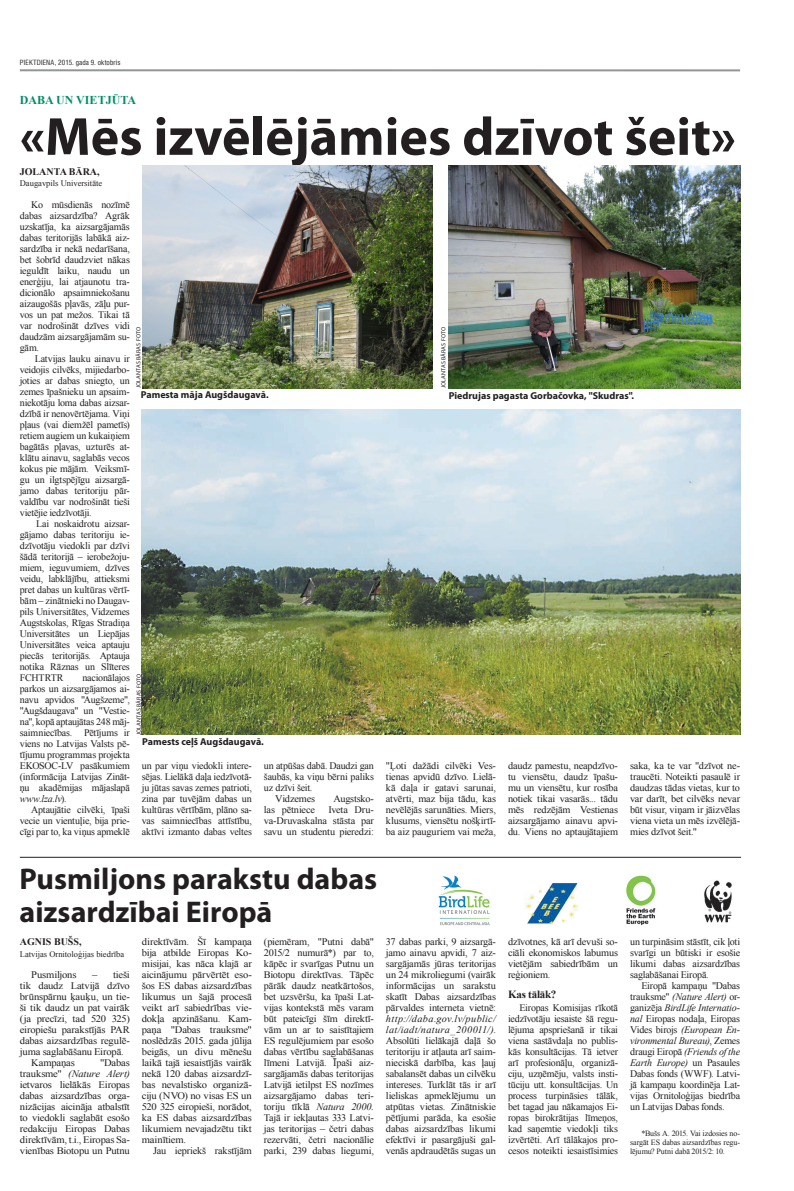
<style>
.page{position:relative;width:794px;height:1191px;background:#fff}
.page>*{position:absolute;margin:0;border:0;box-sizing:border-box;transform-origin:0 0}
.VIRSRAKSTS{font:700 54px "Myriad Pro";color:#231f20}
.VIRSRAKSTS-2{font:700 30px/33px "Myriad Pro";color:#231f20}
.Rubrika{font:700 12px "Times New Roman";color:#008f68}
.Pamatteksts10pt{font:700 11px "Times New Roman";letter-spacing:-.015em;color:#231f20}
.Pamatteksts10pt-2{font:10px/11px "Times New Roman";letter-spacing:-.015em;color:#231f20;text-align:justify}
.Pamatteksts10pt-3{font:10px/11px "Times New Roman";letter-spacing:-.015em;color:#231f20;text-align:justify;scale:1.06 1}
.FOTO-paraksts{font:700 10px "Myriad Pro";color:#231f20}
.Autors{font:700 10px "Times New Roman";color:#231f20}
.Amats{font:8.5px "Times New Roman";color:#231f20}
.Pamatteksts10pt-4{font:8px/9px "Times New Roman";letter-spacing:-.01em;color:#231f20;text-align:justify}
.t1{font:condensed 7px "Swiss 721 TL";letter-spacing:.02em;color:#231f20}
.FotoAutors{font:6px "Myriad Pro";letter-spacing:.02em;color:#231f20}
.s1{font-style:italic}
</style>
<div class="page">
<hr style="left:20px;top:69px;width:720px;height:2px;background:#939598">
<hr style="left:20px;top:856px;width:721px;height:1px;background:#231f20">
<img style="left:142px;top:166px;width:290px;height:222px">
<img style="left:449px;top:166px;width:291px;height:222px">
<img style="left:142px;top:410px;width:598px;height:325px">
<img style="left:438px;top:875px;width:294px;height:51px">
<p class="t1" style="left:20px;top:56px;width:102px">PIEKTDIENA, 2015. gada 9. oktobris</p>
<p class="Rubrika" style="left:20px;top:92px;width:118px">DABA UN VIETJŪTA</p>
<p class="VIRSRAKSTS" style="left:20px;top:106px;width:717px">«Mēs izvēlējāmies dzīvot šeit»</p>
<p class="Autors" style="left:20px;top:164px;width:81px">JOLANTA BĀRA,</p>
<p class="Amats" style="left:20px;top:178px;width:84px">Daugavpils Universitāte</p>
<p class="Pamatteksts10pt-2" style="left:20px;top:199px;width:112px;text-indent:11px">Ko mūsdienās nozīmē dabas aizsardzība? Agrāk uzskatīja, ka aizsargājamās dabas teritorijās labākā aiz&shy;sardzība ir nekā nedarīšana, bet šobrīd daudzviet nākas ieguldīt laiku, naudu un enerģiju, lai atjaunotu tra&shy;dicionālo apsaimniekošanu aizaugošās pļavās, zāļu pur&shy;vos un pat mežos. Tikai tā var nodrošināt dzīves vidi daudzām aizsargājamām su&shy;gām.</p>
<p class="Pamatteksts10pt-2" style="left:20px;top:353px;width:112px;text-indent:15px">Latvijas lauku ainavu ir veidojis cilvēks, mijiedarbo&shy;joties ar dabas sniegto, un zemes īpašnieku un apsaim&shy;niekotāju loma dabas aizsar&shy;dzībā ir nenovērtējama. Viņi pļaus (vai diemžēl pametīs) retiem augiem un kukaiņiem bagātās pļavas, uzturēs at&shy;klātu ainavu, saglabās vecos kokus pie mājām. Veiksmī&shy;gu un ilgtspējīgu aizsargā&shy;jamo dabas teritoriju pār&shy;valdību var nodrošināt tieši vietējie iedzīvotāji.</p>
<p class="Pamatteksts10pt-2" style="left:20px;top:518px;width:112px;text-indent:16px">Lai noskaidrotu aizsar&shy;gājamo dabas teritoriju ie&shy;dzīvotāju viedokli par dzīvi šādā teritorijā – ierobežoju&shy;miem, ieguvumiem, dzīves veidu, labklājību, attieksmi pret dabas un kultūras vērtī&shy;bām – zinātnieki no Daugav&shy;pils Universitātes, Vidzemes Augstskolas, Rīgas Stradiņa Universitātes un Liepājas Universitātes veica aptauju piecās teritorijās. Aptauja notika Rāznas un Slīteres FCHTRTR</p>
<p class="FotoAutors" style="left:135px;top:388px;width:63px;rotate:-90deg">JOLANTAS BĀRAS FOTO</p>
<p class="FotoAutors" style="left:440px;top:388px;width:63px;rotate:-90deg">JOLANTAS BĀRAS FOTO</p>
<p class="FOTO-paraksts" style="left:141px;top:389px;width:129px">Pamesta māja Augšdaugavā.</p>
<p class="FOTO-paraksts" style="left:449px;top:390px;width:187px">Piedrujas pagasta Gorbačovka, "Skudras".</p>
<p class="Pamatteksts10pt-2" style="left:20px;top:672px;width:112px;text-indent:63px">nacionālajos parkos un aizsargājamos ai&shy;navu apvidos "Augšzeme", "Augšdaugava" un "Vestie&shy;na", kopā aptaujātas 248 māj&shy;saimniecības. Pētījums ir viens no Latvijas Valsts pē&shy;tījumu programmas projekta EKOSOC-LV pasākumiem (informācija Latvijas Zināt&shy;ņu akadēmijas mājaslapā <span class="s1">www.lza.lv</span>).</p>
<p class="Pamatteksts10pt-2" style="left:20px;top:804px;width:112px;text-indent:11px">Aptaujātie cilvēki, īpaši vecie un vientuļie, bija prie&shy;cīgi par to, ka viņus apmeklē</p>
<p class="FotoAutors" style="left:135px;top:735px;width:63px;rotate:-90deg">JOLANTAS BĀRAS FOTO</p>
<p class="FOTO-paraksts" style="left:142px;top:736px;width:123px">Pamests ceļš Augšdaugavā.</p>
<p class="Pamatteksts10pt-2" style="left:142px;top:760px;width:112px">un par viņu viedokli intere&shy;sējas. Lielākā daļa iedzīvotā&shy;ju jūtas savas zemes patrioti, zina par tuvējām dabas un kultūras vērtībām, plāno sa&shy;vas saimniecības attīstību, aktīvi izmanto dabas veltes</p>
<p class="Pamatteksts10pt-2" style="left:264px;top:760px;width:112px">un atpūšas dabā. Daudzi gan šaubās, ka viņu bērni paliks uz dzīvi šeit.</p>
<p class="Pamatteksts10pt-2" style="left:386px;top:760px;width:112px">"Ļoti dažādi cilvēki Ves&shy;tienas apvidū dzīvo. Lielā&shy;kā daļa ir gatavi sarunai, atvērti, maz bija tādu, kas nevēlējās sarunāties. Miers, klusums, viensētu nošķirtī&shy;ba aiz pauguriem vai meža,</p>
<p class="Pamatteksts10pt-2" style="left:508px;top:760px;width:112px">daudz pamestu, neapdzīvo&shy;tu viensētu, daudz īpašu&shy;mu un viensētu, kur rosība notiek tikai vasarās... tādu mēs redzējām Vestienas aizsargājamo ainavu apvi&shy;du. Viens no aptaujātajiem</p>
<p class="Pamatteksts10pt-2" style="left:630px;top:760px;width:112px">saka, ka te var "dzīvot ne&shy;traucēti. Noteikti pasaulē ir daudzas tādas vietas, kur to var darīt, bet cilvēks nevar būt visur, viņam ir jāizvēlas viena vieta un mēs izvēlējā&shy;mies dzīvot šeit."</p>
<p class="Pamatteksts10pt-2" style="left:275px;top:793px;width:41px">Vidzemes</p>
<p class="Pamatteksts10pt-2" style="left:333px;top:793px;width:42px">Augstsko-</p>
<p class="Pamatteksts10pt-2" style="left:264px;top:804px;width:53px">las pētniece</p>
<p class="Pamatteksts10pt-2" style="left:264px;top:804px;width:111px;text-indent:65px">Iveta Dru&shy;va-Druvaskalna stāsta par savu un studentu pieredzi:</p>
<p class="VIRSRAKSTS-2" style="left:19px;top:863px;width:359px">Pusmiljons parakstu dabas aizsardzībai Eiropā</p>
<p class="Autors" style="left:20px;top:934px;width:63px">AGNIS BUŠS,</p>
<p class="Amats" style="left:20px;top:948px;width:106px">Latvijas Ornitoloģijas biedrība</p>
<p class="Pamatteksts10pt-3" style="left:31px;top:969px;width:44px">Pusmiljons</p>
<p class="Pamatteksts10pt-3" style="left:20px;top:969px;width:105px;text-indent:72px">– tieši tik daudz Latvijā dzīvo brūnspārnu ķauķu, un tie&shy;ši tik daudz un pat vairāk (ja precīzi, tad 520 325) eiropiešu parakstījās PAR dabas aizsardzības regulē&shy;juma saglabāšanu Eiropā.</p>
<p class="Pamatteksts10pt-3" style="left:31px;top:1057px;width:43px">Kampaņas</p>
<p class="Pamatteksts10pt-3" style="left:20px;top:1057px;width:105px;text-indent:80px">"Dabas trauksme" <span class="s1">(Nature Alert) </span>ietvaros lielākās Eiropas dabas aizsardzības orga&shy;nizācijas aicināja atbalstīt to viedokli saglabāt esošo redakciju Eiropas Dabas direktīvām, t.i., Eiropas Sa&shy;vienības Biotopu un Putnu</p>
<p class="Pamatteksts10pt-3" style="left:142px;top:936px;width:105px">direktīvām. Šī kampaņa bija atbilde Eiropas Ko&shy;misijai, kas nāca klajā ar aicinājumu pārvērtēt eso&shy;šos ES dabas aizsardzības likumus un šajā procesā veikt arī sabiedrības vie&shy;dokļa apzināšanu. Kam&shy;paņa "Dabas trauksme" noslēdzās 2015. gada jūlija beigās, un divu mēnešu laikā tajā iesaistījās vairāk nekā 120 dabas aizsardzī&shy;bas nevalstisko organizā&shy;ciju (NVO) no visas ES un 520 325 eiropieši, norādot, ka ES dabas aizsardzības likumiem nevajadzētu tikt mainītiem.</p>
<p class="Pamatteksts10pt-2" style="left:153px;top:1145px;width:100px">Jau iepriekš rakstījām</p>
<p class="Pamatteksts10pt-2" style="left:264px;top:936px;width:112px">(piemēram, "Putni dabā" 2015/2 numurā*) par to, kāpēc ir svarīgas Putnu un Biotopu direktīvas. Tāpēc pārāk daudz neatkārtošos, bet uzsvēršu, ka īpaši Lat&shy;vijas kontekstā mēs varam būt pateicīgi šīm direktī&shy;vām un ar to saistītajiem ES regulējumiem par esošo dabas vērtību saglabāšanas līmeni Latvijā. Īpaši aiz&shy;sargājamās dabas teritorijas Latvijā ietilpst ES nozīmes aizsargājamo dabas teri&shy;toriju tīklā <span class="s1">Natura 2000.<br></span>Tajā ir iekļautas 333 Latvi&shy;jas teritorijas – četri dabas rezervāti, četri nacionālie parki, 239 dabas liegumi,</p>
<p class="Pamatteksts10pt-2" style="left:386px;top:936px;width:112px">37 dabas parki, 9 aizsargā&shy;jamo ainavu apvidi, 7 aiz&shy;sargājamās jūras teritorijas un 24 mikroliegumi (vairāk informācijas un sarakstu skatīt Dabas aizsardzības pārvaldes interneta vietnē: <span class="s1">http://daba.gov.lv/public/ lat/iadt/natura_200011/)</span>.<br>Absolūti lielākajā daļā šo teritoriju ir atļauta arī saim&shy;nieciskā darbība, kas ļauj sabalansēt dabas un cilvēku intereses. Turklāt tās ir arī lieliskas apmeklējumu un atpūtas vietas. Zinātniskie pētījumi parāda, ka esošie dabas aizsardzības likumi efektīvi ir pasargājuši gal&shy;venās apdraudētās sugas un</p>
<p class="Pamatteksts10pt-2" style="left:508px;top:936px;width:112px">dzīvotnes, kā arī devuši so&shy;ciāli ekonomiskos labumus vietējām sabiedrībām un reģioniem.</p>
<p class="Pamatteksts10pt" style="left:508px;top:986px;width:50px">Kas tālāk?</p>
<p class="Pamatteksts10pt-2" style="left:508px;top:1002px;width:112px;text-indent:11px">Eiropas Komisijas rīkotā iedzīvotāju iesaiste šā regu&shy;lējuma apspriešanā ir tikai viena sastāvdaļa no publis&shy;kās konsultācijas. Tā ietver arī profesionāļu, organizā&shy;ciju, uzņēmēju, valsts insti&shy;tūciju utt. konsultācijas. Un process turpināsies tālāk, bet tagad jau nākamajos Ei&shy;ropas birokrātijas līmeņos, kad saņemtie viedokļi tiks izvērtēti. Arī tālākajos pro&shy;cesos noteikti iesaistīsimies</p>
<p class="Pamatteksts10pt-2" style="left:630px;top:936px;width:112px">un turpināsim stāstīt, cik ļoti svarīgi un būtiski ir esošie likumi dabas aizsardzības saglabāšanai Eiropā.</p>
<p class="Pamatteksts10pt-2" style="left:630px;top:980px;width:112px;text-indent:11px">Eiropā kampaņu "Dabas trauksme" <span class="s1">(Nature Alert)</span> or&shy;ganizēja <span class="s1">BirdLife Internatio&shy;nal</span> Eiropas nodaļa, Eiropas Vides birojs <span class="s1">(European En&shy;vironmental Bureau)</span>, Zemes draugi Eiropā <span class="s1">(Friends of the Earth Europe)</span> un Pasaules Dabas fonds (WWF). Latvi&shy;jā kampaņu koordinēja Lat&shy;vijas Ornitoloģijas biedrība un Latvijas Dabas fonds.</p>
<p class="Pamatteksts10pt-4" style="left:630px;top:1128px;width:111px;text-indent:11px">*Bušs A. 2015. Vai izdosies no&shy;sargāt ES dabas aizsardzības regu&shy;lējumu? Putni dabā 2015/2: 10.</p>
</div>
